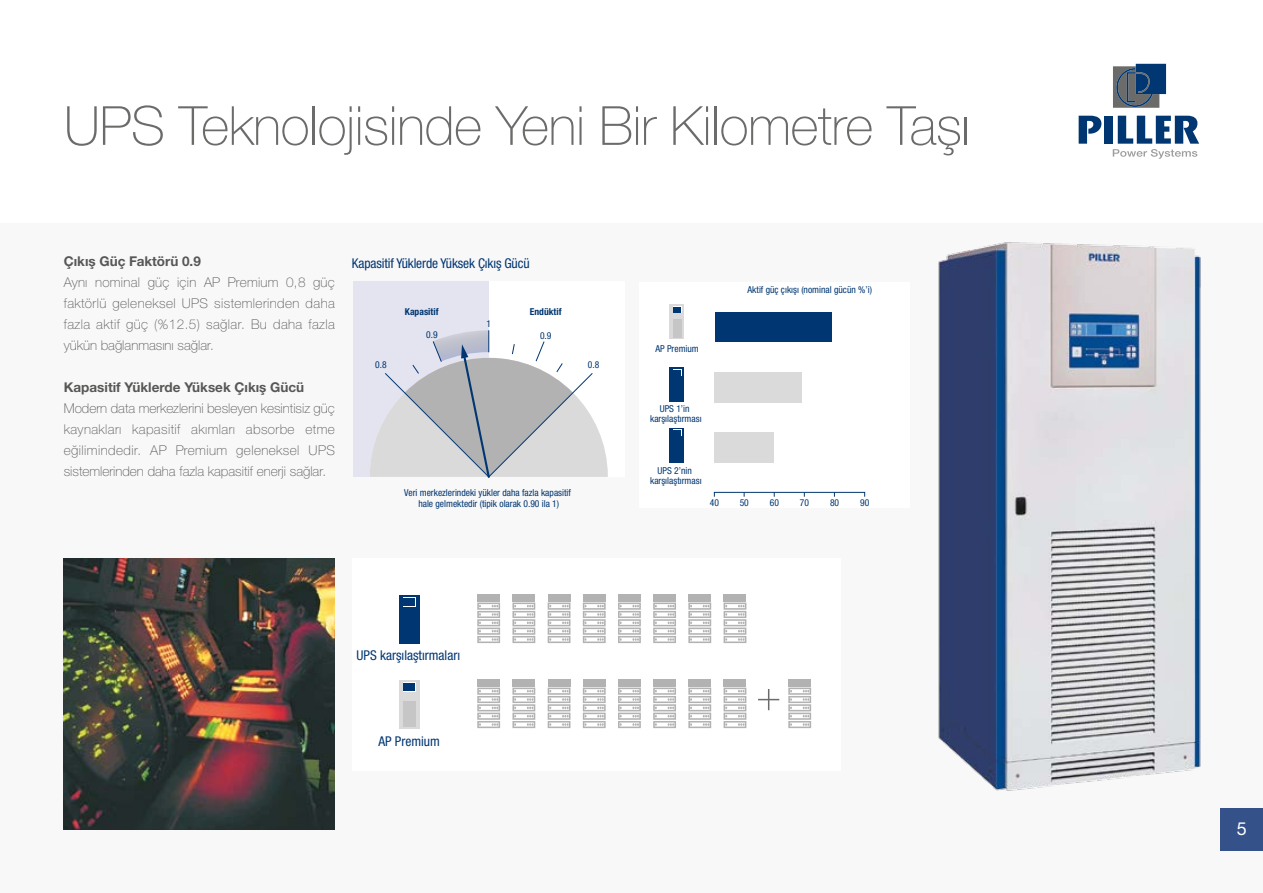
<style>
.page{position:relative;width:1263px;height:893px;background:#fff}
.page>*{position:absolute;margin:0;border:0;box-sizing:border-box;transform-origin:0 0}
.t1{font:100 54px "Helvetica Neue LTW1 G";letter-spacing:-.01em;color:#6b6b6a}
.t2{font:18px "Helvetica Neue";color:#fff}
.t3{font:100 13.5px/21px "Helvetica Neue LTW1 G";color:#575756;text-align:justify}
.t4{font:condensed 13.5px "Helvetica Neue LT Pro";letter-spacing:-.01em;color:#003671}
.t5{font:700 13.5px "Helvetica Neue LTW1 G";color:#575756}
.t6{font:condensed 13.5px "Helvetica Neue";color:#003671}
.t7{font:condensed 9.6px/9.3px "Helvetica Neue LT Pro";color:#003671;text-align:center}
.t8{font:condensed 9.6px "Helvetica Neue";color:#003671}
.t9{font:700 condensed 9.6px "Helvetica Neue";color:#003671}
</style>
<div class="page">
<svg style="left:1079px;top:116px;width:22px;height:28px"></svg>
<div style="left:1104px;top:116px;width:9px;height:28px;background:#003671"></div>
<svg style="left:1113px;top:116px;width:86px;height:43px"></svg>
<svg style="left:1113px;top:64px;width:53px;height:44px;background:#48607a"></svg>
<div style="left:0;top:223px;width:1263px;height:670px;background:#f9f8f8"></div>
<div style="left:488px;top:282px;width:136px;height:195px;background:#fff"></div>
<div style="left:353px;top:282px;width:136px;height:195px;background:#e3e4f0"></div>
<div style="left:640px;top:282px;width:270px;height:225px;background:#fff"></div>
<svg style="left:370px;top:330px;width:238px;height:148px"></svg>
<div style="left:714px;top:492px;width:151px;height:5px;border:1px solid #003671"></div>
<div style="left:714px;top:432px;width:60px;height:30px;background:#dadada"></div>
<div style="left:715px;top:372px;width:87px;height:30px;background:#dadada"></div>
<div style="left:715px;top:312px;width:116px;height:29px;background:#003671"></div>
<svg style="left:670px;top:305px;width:14px;height:34px"></svg>
<div style="left:673px;top:320px;width:8px;height:18px;background:#c6c6c6"></div>
<svg style="left:673px;top:306px;width:8px;height:7px"></svg>
<div style="left:673px;top:307px;width:8px;height:5px;background:#003671"></div>
<div style="left:670px;top:368px;width:14px;height:34px;background:#003671"></div>
<div style="left:670px;top:428px;width:14px;height:34px;background:#003671"></div>
<img style="left:64px;top:558px;width:271px;height:271px">
<img style="left:938px;top:242px;width:263px;height:549px">
<div style="left:352px;top:558px;width:488px;height:213px;background:#fff"></div>
<svg style="left:758px;top:689px;width:21px;height:21px"></svg>
<div style="left:399px;top:680px;width:20px;height:49px;background:#dadada"></div>
<div style="left:403px;top:701px;width:13px;height:26px;background:#c6c6c6"></div>
<svg style="left:403px;top:682px;width:13px;height:10px"></svg>
<div style="left:404px;top:683px;width:11px;height:8px;background:#003671"></div>
<div style="left:399px;top:595px;width:20px;height:48px;background:#003671"></div>
<svg style="left:403px;top:597px;width:13px;height:9px"></svg>
<div style="left:404px;top:598px;width:11px;height:8px;background:#003671"></div>
<div style="left:477px;top:594px;width:23px;height:7px;background:#b3b2b2"></div>
<svg style="left:477px;top:602px;width:23px;height:41px"></svg>
<div style="left:512px;top:594px;width:23px;height:7px;background:#b3b2b2"></div>
<svg style="left:512px;top:602px;width:23px;height:41px"></svg>
<div style="left:548px;top:594px;width:22px;height:7px;background:#b3b2b2"></div>
<svg style="left:548px;top:602px;width:22px;height:41px"></svg>
<div style="left:583px;top:594px;width:23px;height:7px;background:#b3b2b2"></div>
<svg style="left:583px;top:602px;width:23px;height:41px"></svg>
<div style="left:618px;top:594px;width:23px;height:7px;background:#b3b2b2"></div>
<svg style="left:618px;top:602px;width:23px;height:41px"></svg>
<div style="left:653px;top:594px;width:23px;height:7px;background:#b3b2b2"></div>
<svg style="left:653px;top:602px;width:23px;height:41px"></svg>
<div style="left:688px;top:594px;width:23px;height:7px;background:#b3b2b2"></div>
<svg style="left:688px;top:602px;width:23px;height:41px"></svg>
<div style="left:723px;top:594px;width:23px;height:7px;background:#b3b2b2"></div>
<svg style="left:723px;top:602px;width:23px;height:41px"></svg>
<div style="left:477px;top:679px;width:23px;height:7px;background:#b3b2b2"></div>
<svg style="left:477px;top:688px;width:23px;height:40px"></svg>
<div style="left:512px;top:679px;width:23px;height:7px;background:#b3b2b2"></div>
<svg style="left:512px;top:688px;width:23px;height:40px"></svg>
<div style="left:548px;top:679px;width:22px;height:7px;background:#b3b2b2"></div>
<svg style="left:548px;top:688px;width:22px;height:40px"></svg>
<div style="left:583px;top:679px;width:23px;height:7px;background:#b3b2b2"></div>
<svg style="left:583px;top:688px;width:23px;height:40px"></svg>
<div style="left:618px;top:679px;width:23px;height:7px;background:#b3b2b2"></div>
<svg style="left:618px;top:688px;width:23px;height:40px"></svg>
<div style="left:653px;top:679px;width:23px;height:7px;background:#b3b2b2"></div>
<svg style="left:653px;top:688px;width:23px;height:40px"></svg>
<div style="left:688px;top:679px;width:23px;height:7px;background:#b3b2b2"></div>
<svg style="left:688px;top:688px;width:23px;height:40px"></svg>
<div style="left:723px;top:679px;width:23px;height:7px;background:#b3b2b2"></div>
<svg style="left:723px;top:688px;width:23px;height:40px"></svg>
<div style="left:788px;top:679px;width:23px;height:7px;background:#b3b2b2"></div>
<svg style="left:788px;top:688px;width:23px;height:40px"></svg>
<div style="left:1220px;top:808px;width:43px;height:42px;background:#355189"></div>
<h1 class="t1" style="left:64px;top:94px;width:908px">UPS Teknolojisinde Yeni Bir Kilometre Taşı</h1>
<p class="t5" style="left:64px;top:253px;width:139px">Çıkış Güç Faktörü 0.9</p>
<p class="t3" style="left:64px;top:272px;width:273px">Aynı nominal güç için AP Premium 0,8 güç faktörlü geleneksel UPS sistemlerinden daha fazla aktif güç (%12.5) sağlar. Bu daha fazla yükün bağlanmasını sağlar.</p>
<p class="t5" style="left:64px;top:379px;width:242px">Kapasitif Yüklerde Yüksek Çıkış Gücü</p>
<p class="t3" style="left:64px;top:398px;width:273px">Modern data merkezlerini besleyen kesintisiz güç kaynakları kapasitif akımları absorbe etme eğilimindedir. AP Premium geleneksel UPS sistemlerinden daha fazla kapasitif enerji sağlar.</p>
<p class="t4" style="left:352px;top:255px;width:179px">Kapasitif Yüklerde Yüksek Çıkış Gücü</p>
<p class="t9" style="left:405px;top:306px;width:35px">Kapasitif</p>
<p class="t9" style="left:530px;top:306px;width:33px">Endüktif</p>
<p class="t8" style="left:486px;top:318px;width:6px">1</p>
<p class="t8" style="left:426px;top:329px;width:13px">0.9</p>
<p class="t8" style="left:540px;top:330px;width:13px">0.9</p>
<p class="t8" style="left:375px;top:359px;width:13px">0.8</p>
<p class="t8" style="left:588px;top:359px;width:13px">0.8</p>
<p class="t7" style="left:404px;top:486px;width:168px;line-height:11.6px">Veri merkezlerindeki yükler daha fazla kapasitif hale gelmektedir (tipik olarak 0.90 ila 1)</p>
<p class="t8" style="left:655px;top:343px;width:45px">AP Premium</p>
<p class="t7" style="left:747px;top:285px;width:126px">Aktif güç çıkışı (nominal gücün %’i)</p>
<p class="t7" style="left:650px;top:404px;width:53px">UPS 1’in karşılaştırması</p>
<p class="t7" style="left:650px;top:466px;width:53px">UPS 2’nin karşılaştırması</p>
<p class="t8" style="left:710px;top:497px;width:11px">40</p>
<p class="t8" style="left:740px;top:497px;width:11px">50</p>
<p class="t8" style="left:770px;top:497px;width:11px">60</p>
<p class="t8" style="left:800px;top:497px;width:11px">70</p>
<p class="t8" style="left:830px;top:497px;width:11px">80</p>
<p class="t8" style="left:860px;top:497px;width:11px">90</p>
<p class="t4" style="left:357px;top:647px;width:105px">UPS karşılaştırmaları</p>
<p class="t6" style="left:378px;top:733px;width:63px">AP Premium</p>
<h2 class="t2" style="left:1237px;top:818px;width:12px">5</h2>
</div>
